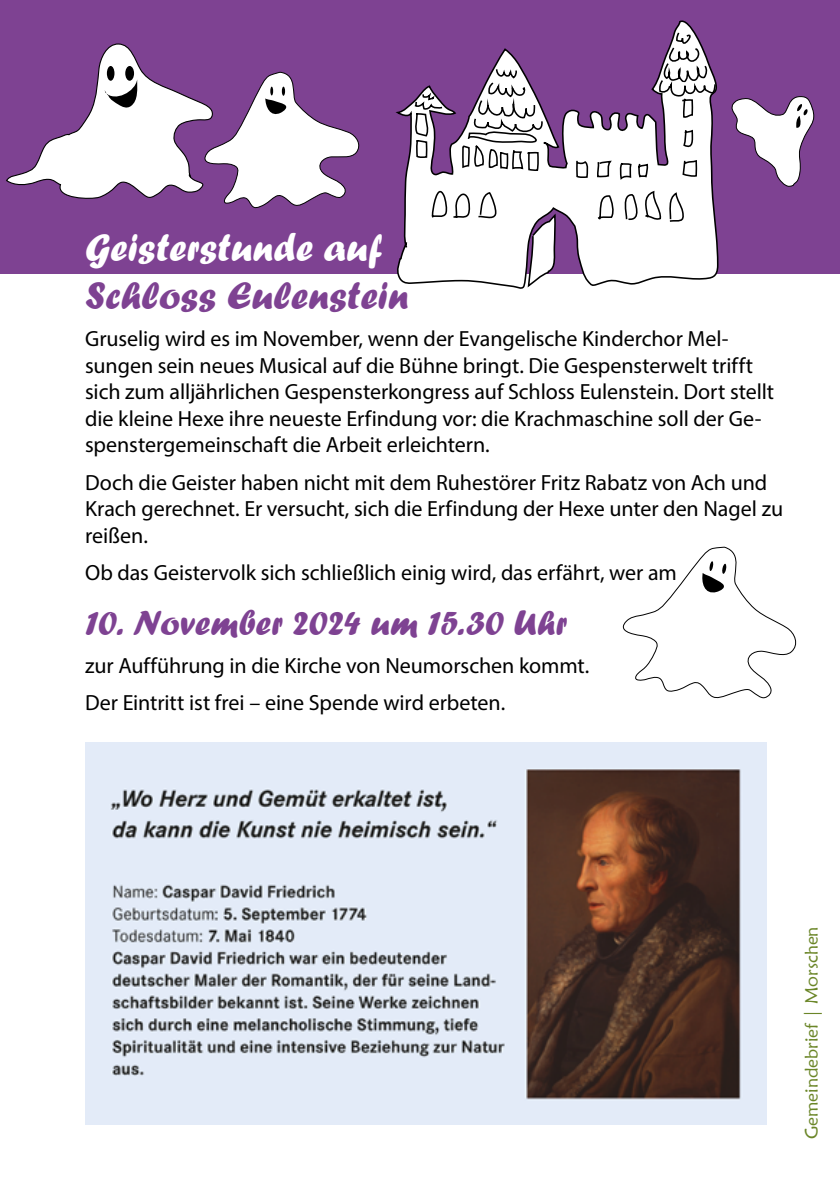
<style>
.page{position:relative;width:840px;height:1191px;background:#fff}
.page>*{position:absolute;margin:0;border:0;box-sizing:border-box;transform-origin:0 0}
.t1{font:40px "Forte";color:#7e4292}
.t2{font:40px "Forte";letter-spacing:.01em;color:#fff}
.t3{font:36px "Forte";letter-spacing:.005em;color:#7e4292}
.t4{font:22px/26.4px "Myriad Pro";letter-spacing:-.005em;color:#000}
.t5{font:18px "Maiandra GD";color:#6b8628}
</style>
<div class="page">
<div style="left:0;top:0;width:839px;height:274px;background:#7e4292"></div>
<svg style="left:6px;top:43px;width:354px;height:166px"></svg>
<svg style="left:622px;top:546px;width:175px;height:153px"></svg>
<svg style="left:731px;top:96px;width:82px;height:91px"></svg>
<svg style="left:395px;top:77px;width:324px;height:212px;fill:#fff"></svg>
<svg style="left:430px;top:181px;width:66px;height:41px;background:#e2e2e2"></svg>
<svg style="left:682px;top:128px;width:11px;height:21px"></svg>
<svg style="left:681px;top:159px;width:16px;height:18px"></svg>
<svg style="left:526px;top:212px;width:30px;height:77px"></svg>
<svg style="left:461px;top:48px;width:82px;height:124px"></svg>
<svg style="left:658px;top:20px;width:58px;height:98px"></svg>
<svg style="left:413px;top:86px;width:30px;height:72px"></svg>
<svg style="left:575px;top:159px;width:13px;height:20px"></svg>
<svg style="left:596px;top:160px;width:17px;height:18px"></svg>
<svg style="left:619px;top:161px;width:29px;height:20px"></svg>
<svg style="left:596px;top:195px;width:18px;height:25px"></svg>
<svg style="left:621px;top:190px;width:40px;height:31px"></svg>
<svg style="left:667px;top:191px;width:19px;height:34px"></svg>
<img style="left:85px;top:742px;width:680px;height:382px">
<h1 class="t2" style="left:85px;top:224px;width:299px">Geisterstunde auf</h1>
<h1 class="t1" style="left:85px;top:272px;width:324px">Schloss Eulenstein</h1>
<p class="t4" style="left:85px;top:325px;width:690px">Gruselig wird es im November, wenn der Evangelische Kinderchor Mel&shy;sungen sein neues Musical auf die Bühne bringt. Die Gespensterwelt trifft sich zum alljährlichen Gespensterkongress auf Schloss Eulenstein. Dort stellt die kleine Hexe ihre neueste Erfindung vor: die Krachmaschine soll der Ge&shy;spenstergemeinschaft die Arbeit erleichtern.</p>
<p class="t4" style="left:85px;top:469px;width:699px">Doch die Geister haben nicht mit dem Ruhestörer Fritz Rabatz von Ach und<br>Krach gerechnet. Er versucht, sich die Erfindung der Hexe unter den Nagel zu reißen.</p>
<p class="t4" style="left:85px;top:559px;width:593px">Ob das Geistervolk sich schließlich einig wird, das erfährt, wer am</p>
<h2 class="t3" style="left:85px;top:602px;width:483px">10. November 2024 um 15.30 Uhr</h2>
<p class="t4" style="left:85px;top:646px;width:505px;line-height:37.8px">zur Aufführung in die Kirche von Neumorschen kommt.<br>Der Eintritt ist frei – eine Spende wird erbeten.</p>
<p class="t5" style="left:799px;top:1138px;width:214px;rotate:-90deg">Gemeindebrief | Morschen</p>
</div>
